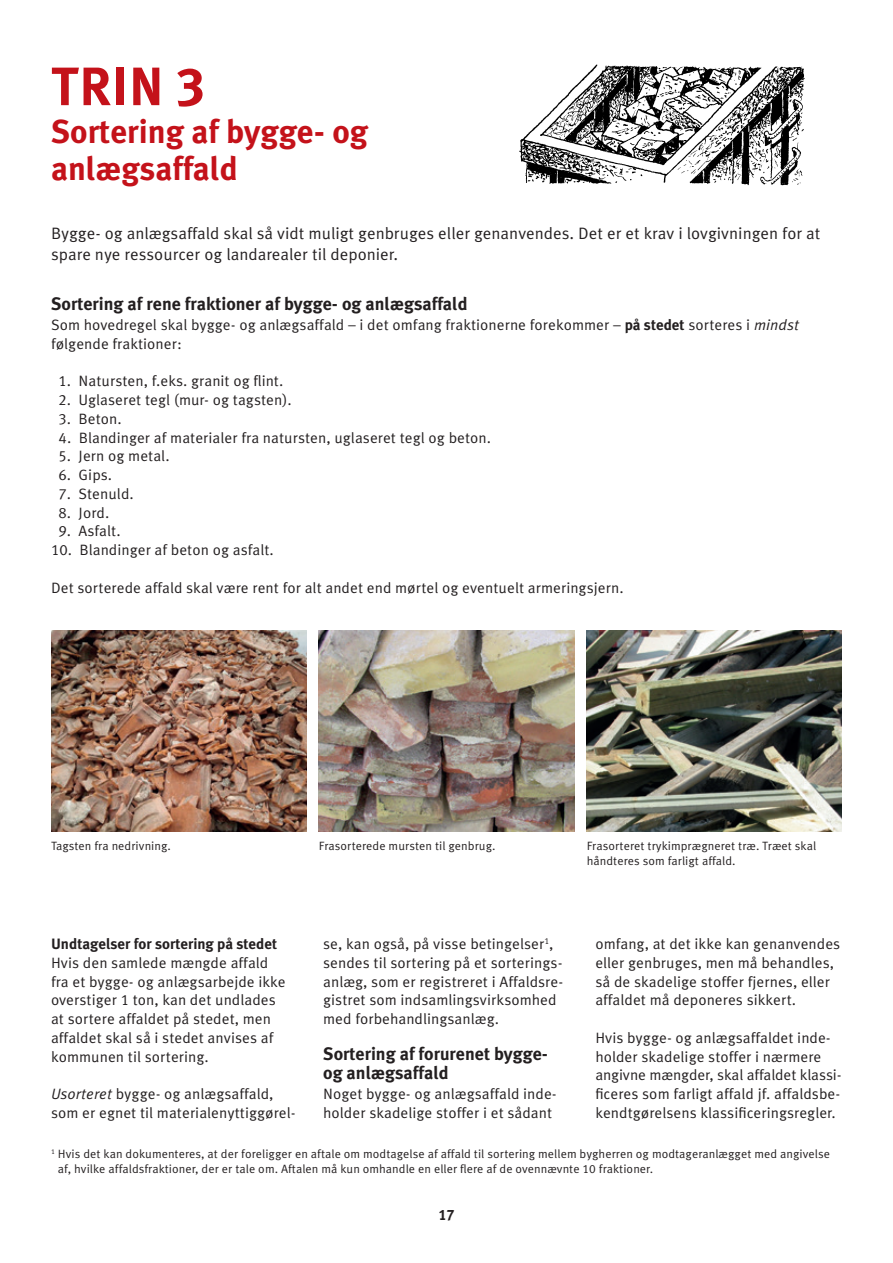
<style>
.page{position:relative;width:893px;height:1263px;background:#fff}
.page>*{position:absolute;margin:0;border:0;box-sizing:border-box;transform-origin:0 0}
.t1{font:700 54px "Meta Korrespondenz";color:#c4121a}
.t2{font:700 33px/37.5px "Meta Korrespondenz";color:#c4121a}
.t3{font:700 18px/18.8px "Meta Korrespondenz";color:#231f20}
.t4{font:16.5px/21px "Meta Korrespondenz";letter-spacing:-.005em;color:#231f20}
.t5{font:15px/18.8px "Meta Korrespondenz";color:#231f20}
.t6{font:700 15px "Meta Korrespondenz";color:#231f20}
.t7{font:12px/15px "Meta Korrespondenz";color:#231f20}
.s1{font-weight:700}
.s2{font-style:italic}
</style>
<div class="page">
<img style="left:519px;top:64px;width:286px;height:122px">
<img style="left:51px;top:630px;width:255px;height:202px">
<img style="left:587px;top:630px;width:255px;height:202px">
<img style="left:319px;top:630px;width:255px;height:202px">
<h1 class="t1" style="left:51px;top:55px;width:155px">TRIN 3</h1>
<h2 class="t2" style="left:51px;top:112px;width:318px">Sortering af bygge- og anlægsaffald</h2>
<p class="t4" style="left:51px;top:222px;width:771px">Bygge- og anlægsaffald skal så vidt muligt genbruges eller genanvendes. Det er et krav i lovgivningen for at spare nye ressourcer og landarealer til deponier.</p>
<p class="t3" style="left:51px;top:294px;width:418px">Sortering af rene fraktioner af bygge- og anlægsaffald</p>
<p class="t5" style="left:51px;top:315px;width:750px">Som hovedregel skal bygge- og anlægsaffald – i det omfang fraktionerne forekommer – <span class="s1">på stedet</span> sorteres i <span class="s2">mindst </span>følgende fraktioner:</p>
<p class="t5" style="left:59px;top:372px;width:224px">1.Natursten, f.eks. granit og flint.</p>
<p class="t5" style="left:59px;top:390px;width:232px">2. Uglaseret tegl (mur- og tagsten).</p>
<p class="t5" style="left:59px;top:409px;width:63px">3. Beton.</p>
<p class="t5" style="left:59px;top:428px;width:432px">4. Blandinger af materialer fra natursten, uglaseret tegl og beton.</p>
<p class="t5" style="left:59px;top:447px;width:110px">5. Jern og metal.<br>6.G ips.<br>7.Stenuld.</p>
<p class="t5" style="left:59px;top:503px;width:50px">8. Jord.</p>
<p class="t5" style="left:59px;top:522px;width:61px">9. Asfalt.</p>
<p class="t5" style="left:51px;top:540px;width:222px">10. Blandinger af beton og asfalt.</p>
<p class="t5" style="left:51px;top:578px;width:572px">Det sorterede affald skal være rent for alt andet end mørtel og eventuelt armeringsjern.</p>
<p class="t7" style="left:51px;top:838px;width:119px">Tagsten fra nedrivning.</p>
<p class="t7" style="left:587px;top:838px;width:231px">Frasorteret trykimprægneret træ. Træet skal håndteres som farligt affald.</p>
<p class="t7" style="left:319px;top:838px;width:176px">Frasorterede mursten til genbrug.</p>
<p class="t6" style="left:51px;top:935px;width:228px">Undtagelser for sortering på stedet</p>
<p class="t5" style="left:51px;top:953px;width:236px">Hvis den samlede mængde affald fra et bygge- og anlægsarbejde ikke overstiger 1 ton, kan det undlades at sortere affaldet på stedet, men affaldet skal så i stedet anvises af kommunen til sortering.</p>
<p class="t5" style="left:51px;top:1084px;width:246px"><span class="s2">Usorteret</span> bygge- og anlægsaffald, som er egnet til materialenyttiggørel-</p>
<p class="t5" style="left:323px;top:934px;width:241px">se, kan også, på visse betingelser<sup>1</sup>, sendes til sortering på et sorterings&shy;anlæg, som er registreret i Affaldsre&shy;gistret som indsamlingsvirksomhed med forbehandlingsanlæg.</p>
<p class="t3" style="left:323px;top:1044px;width:226px">Sortering af forurenet bygge&shy;og anlægsaffald</p>
<p class="t5" style="left:323px;top:1084px;width:235px">N oget bygge- og anlægsaffald inde&shy;holder skadelige stoffer i et sådant</p>
<p class="t5" style="left:595px;top:934px;width:247px">omfang, at det ikke kan genanvendes eller genbruges, men må behandles, så de skadelige stoffer fjernes, eller affaldet må deponeres sikkert.</p>
<p class="t5" style="left:595px;top:1028px;width:248px">Hvis bygge- og anlægsaffaldet inde&shy;holder skadelige stoffer i nærmere angivne mængder, skal affaldet klassi&shy;ficeres som farligt affald jf. affaldsbe&shy;kendtgørelsens klassificeringsregler.</p>
<p class="t7" style="left:58px;top:1146px;width:774px;text-indent:-7px"><sup>1</sup> Hvis det kan dokumenteres, at der foreligger en aftale om modtagelse af affald til sortering mellem bygherren og modtageranlægget med angivelse af, hvilke affaldsfraktioner, der er tale om. Aftalen må kun omhandle en eller flere af de ovennævnte 10 fraktioner.</p>
<p class="t6" style="left:438px;top:1206px;width:18px">17</p>
</div>
